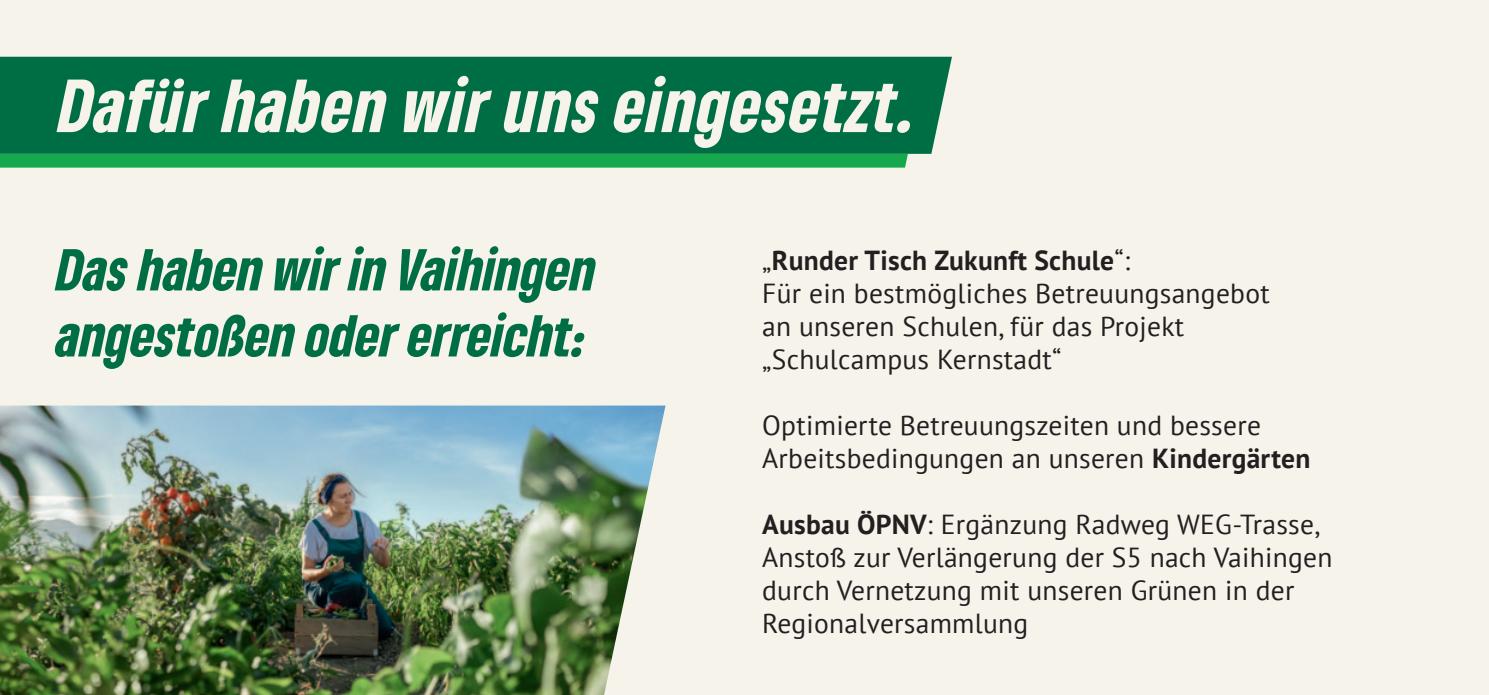
<style>
.page{position:relative;width:1489px;height:695px;background:#fff}
.page>*{position:absolute;margin:0;border:0;box-sizing:border-box;transform-origin:0 0}
.t1{font:italic 900 condensed 70px "Gruene Type";letter-spacing:.015em;color:#f6f3eb}
.t2{font:italic 900 condensed 55px/66px "Gruene Type";color:#006e44}
.t3{font:27.5px/33px "PT Sans";letter-spacing:.01em;color:#231f20}
.s1{font-weight:700}
</style>
<div class="page">
<div style="left:0;top:0;width:1488px;height:694px;background:#f6f3eb"></div>
<hr style="left:1488px;top:0;width:1px;height:694px;background:#f6f3eb">
<div style="left:0;top:57px;width:951px;height:97px;background:#006e44"></div>
<svg style="left:0;top:154px;width:907px;height:14px;background:#1ba950"></svg>
<img style="left:0;top:405px;width:665px;height:289px">
<h1 class="t1" style="left:59px;top:59px;width:858px">Dafür haben wir uns eingesetzt.</h1>
<h2 class="t2" style="left:57px;top:235px;width:541px">Das haben wir in Vaihingen angestoßen oder erreicht:</h2>
<p class="t3" style="left:762px;top:243px;width:509px">„<span class="s1">Runder Tisch Zukunft Schule</span>“:<br>Für ein bestmögliches Betreuungsangebot an unseren Schulen, für das Projekt „Schulcampus Kernstadt“</p>
<p class="t3" style="left:762px;top:408px;width:549px">Optimierte Betreuungszeiten und bessere<br>Arbeitsbedingungen an unseren <span class="s1">Kindergärten</span></p>
<p class="t3" style="left:762px;top:507px;width:571px"><span class="s1">Ausbau ÖPNV</span>: Ergänzung Radweg WEG-Trasse, Anstoß zur Verlängerung der S5 nach Vaihingen durch Vernetzung mit unseren Grünen in der Regionalversammlung</p>
</div>
